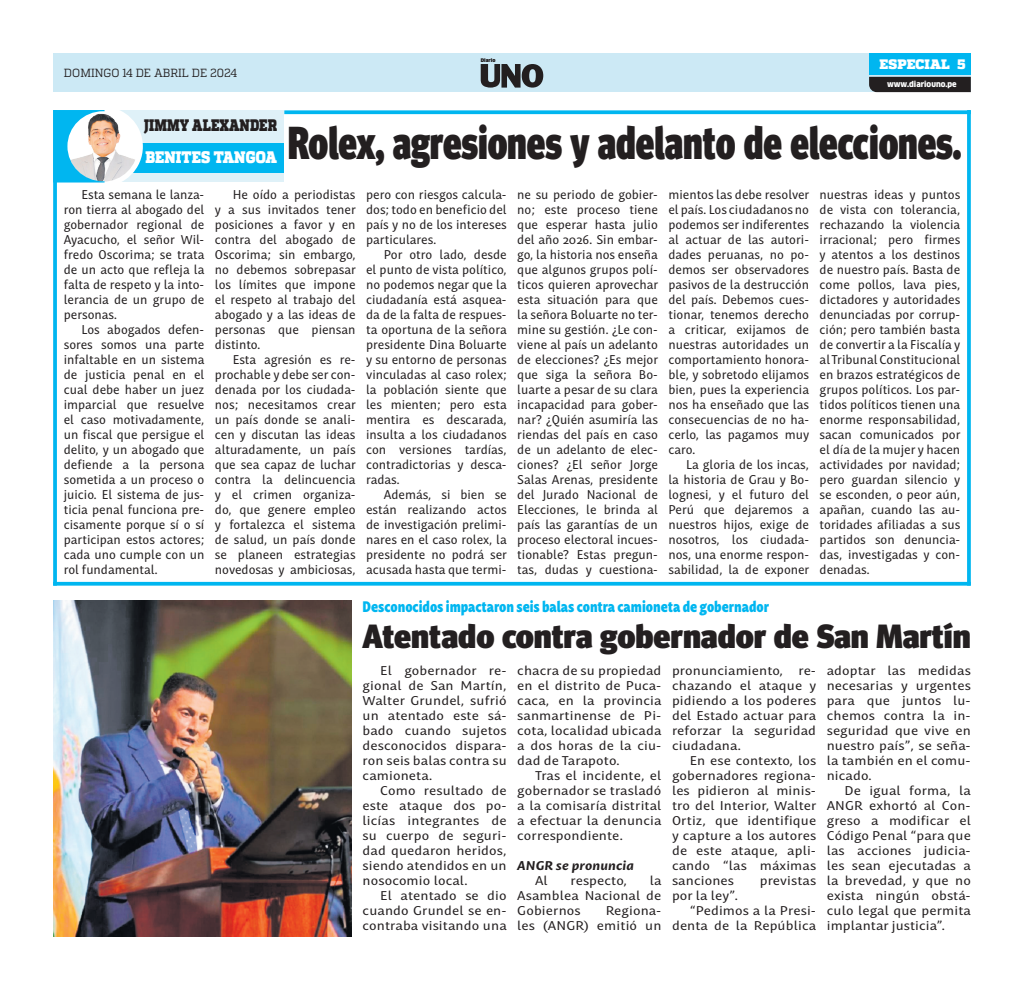
<style>
.page{position:relative;width:1024px;height:990px;background:#fff}
.page>*{position:absolute;margin:0;border:0;box-sizing:border-box;transform-origin:0 0}
.t1{font:900 46.25px "Meta Head OT";color:#231f20;scale:.8 1}
.t2{font:900 33.62px "Meta Head OT";color:#231f20}
.t3{font:900 16.75px "Quadon";letter-spacing:.005em;color:#231f20;scale:.78 1}
.t4{font:900 16.75px "Quadon";color:#fff;scale:.86 1}
.t5{font:900 15px "Mastro Sans";color:#00b6f0;scale:.83 1}
.t6{font:900 13.75px "Quadon";letter-spacing:.01em;color:#fff}
.t7{font:12.5px/15px "Mastro Sans";color:#231f20;text-align:justify}
.t8{font:12.5px/15px "Mastro Sans";color:#231f20;text-align:justify;scale:1.07 1}
.t9{font:italic 700 12.5px "Mastro Sans";letter-spacing:.01em;color:#231f20;scale:1.07 1}
.t10{font:11.75px "Quadon";color:#231f20;scale:.95 1}
.t11{font:900 7.88px "Clan Pro";color:#fff;scale:.95 1}
.t12{font:900 4.88px "Clan Pro";letter-spacing:-.01em;color:#231f20}
</style>
<div class="page">
<div style="left:53px;top:53px;width:918px;height:39px;background:#cce9f5"></div>
<div style="left:869px;top:53px;width:102px;height:22px;background:#00b6f0"></div>
<div style="left:869px;top:77px;width:102px;height:15px;background:#231f20"></div>
<svg style="left:481px;top:64px;width:62px;height:24px"></svg>
<div style="left:103px;top:110px;width:180px;height:33px;background:#dff1f8"></div>
<div style="left:106px;top:170px;width:177px;height:12px;background:#dff1f8"></div>
<div style="left:106px;top:143px;width:177px;height:29px;background:#00b6f0"></div>
<div style="left:63px;top:106px;width:80px;height:81px;background:#fff;border-radius:50%"></div>
<img style="left:68px;top:111px;width:70px;height:71px;border-radius:35px">
<svg style="left:967px;top:114px;width:4px;height:468px;background:#0fbaf0"></svg>
<svg style="left:53px;top:183px;width:4px;height:399px;background:#0fb9f0"></svg>
<svg style="left:53px;top:110px;width:52px;height:73px"></svg>
<svg style="left:284px;top:110px;width:687px;height:4px;background:#18bcf1"></svg>
<svg style="left:53px;top:582px;width:918px;height:4px;background:#16bcf1"></svg>
<img style="left:53px;top:601px;width:299px;height:336px">
<p class="t10" style="left:64px;top:66px;width:184px">DOMINGO 14 DE ABRIL DE 2024</p>
<p class="t12" style="left:481px;top:58px;width:16px">Diario</p>
<p class="t6" style="left:879px;top:56px;width:87px">ESPECIAL 5</p>
<p class="t11" style="left:887px;top:80px;width:75px">www.diariouno.pe</p>
<h3 class="t3" style="left:144px;top:115px;width:172px">JIMMY ALEXANDER</h3>
<h3 class="t4" style="left:145px;top:147px;width:155px">BENITES TANGOA</h3>
<h1 class="t1" style="left:288px;top:116px;width:843px">Rolex, agresiones y adelanto de elecciones.</h1>
<p class="t7" style="left:64px;top:187px;width:142px;text-indent:18px">Esta semana le lanza&shy;ron tierra al abogado del gobernador regional de Ayacucho, el señor Wil&shy;fredo Oscorima; se trata de un acto que refleja la falta de respeto y la into&shy;lerancia de un grupo de personas.</p>
<p class="t7" style="left:64px;top:322px;width:142px;text-indent:18px">Los abogados defen&shy;sores somos una parte infaltable en un sistema de justicia penal en el cual debe haber un juez imparcial que resuelve el caso motivadamente, un fiscal que persigue el delito, y un abogado que defiende a la persona sometida a un proceso o juicio. El sistema de jus&shy;ticia penal funciona pre&shy;cisamente porque sí o sí participan estos actores; cada uno cumple con un rol fundamental.</p>
<p class="t7" style="left:215px;top:187px;width:142px;text-indent:18px">He oído a periodistas y a sus invitados tener posiciones a favor y en contra del abogado de Oscorima; sin embargo, no debemos sobrepasar los límites que impone el respeto al trabajo del abogado y a las ideas de personas que piensan distinto.</p>
<p class="t7" style="left:215px;top:352px;width:142px;text-indent:18px">Esta agresión es re&shy;prochable y debe ser con&shy;denada por los ciudada&shy;nos; necesitamos crear un país donde se anali&shy;cen y discutan las ideas alturadamente, un país que sea capaz de luchar contra la delincuencia y el crimen organiza&shy;do, que genere empleo y fortalezca el sistema de salud, un país donde se planeen estrategias novedosas y ambiciosas,</p>
<p class="t7" style="left:366px;top:187px;width:142px">pero con riesgos calcula&shy;dos; todo en beneficio del país y no de los intereses particulares.</p>
<p class="t7" style="left:366px;top:247px;width:142px;text-indent:18px">Por otro lado, desde el punto de vista político, no podemos negar que la ciudadanía está asquea&shy;da de la falta de respues&shy;ta oportuna de la señora presidente Dina Boluarte y su entorno de personas vinculadas al caso rolex; la población siente que les mienten; pero esta mentira es descarada, insulta a los ciudadanos con versiones tardías, contradictorias y desca&shy;radas.</p>
<p class="t7" style="left:366px;top:487px;width:142px;text-indent:18px">Además, si bien se están realizando actos de investigación prelimi&shy;nares en el caso rolex, la presidente no podrá ser acusada hasta que termi-</p>
<p class="t7" style="left:517px;top:187px;width:142px">ne su periodo de gobier&shy;no; este proceso tiene que esperar hasta julio del año 2026. Sin embar&shy;go, la historia nos enseña que algunos grupos polí&shy;ticos quieren aprovechar esta situación para que la señora Boluarte no ter&shy;mine su gestión. ¿Le con&shy;viene al país un adelanto de elecciones? ¿Es mejor que siga la señora Bo&shy;luarte a pesar de su clara incapacidad para gober&shy;nar? ¿Quién asumiría las riendas del país en caso de un adelanto de elec&shy;ciones? ¿El señor Jorge Salas Arenas, presidente del Jurado Nacional de Elecciones, le brinda al país las garantías de un proceso electoral incues&shy;tionable? Estas pregun&shy;tas, dudas y cuestiona-</p>
<p class="t7" style="left:668px;top:187px;width:142px">mientos las debe resolver el país. Los ciudadanos no podemos ser indiferentes al actuar de las autori&shy;dades peruanas, no po&shy;demos ser observadores pasivos de la destrucción del país. Debemos cues&shy;tionar, tenemos derecho a criticar, exijamos de nuestras autoridades un comportamiento honora&shy;ble, y sobretodo elijamos bien, pues la experiencia nos ha enseñado que las consecuencias de no ha&shy;cerlo, las pagamos muy caro.</p>
<p class="t7" style="left:668px;top:457px;width:142px;text-indent:18px">La gloria de los incas, la historia de Grau y Bo&shy;lognesi, y el futuro del Perú que dejaremos a nuestros hijos, exige de nosotros, los ciudada&shy;nos, una enorme respon&shy;sabilidad, la de exponer</p>
<p class="t7" style="left:819px;top:187px;width:142px">nuestras ideas y puntos de vista con tolerancia, rechazando la violencia irracional; pero firmes y atentos a los destinos de nuestro país. Basta de come pollos, lava pies, dictadores y autoridades denunciadas por corrup&shy;ción; pero también basta de convertir a la Fiscalía y al Tribunal Constitucional en brazos estratégicos de grupos políticos. Los par&shy;tidos políticos tienen una enorme responsabilidad, sacan comunicados por el día de la mujer y hacen actividades por navidad; pero guardan silencio y se esconden, o peor aún, apañan, cuando las au&shy;toridades afiliadas a sus partidos son denuncia&shy;das, investigadas y con&shy;denadas.</p>
<p class="t5" style="left:362px;top:594px;width:491px">Desconocidos impactaron seis balas contra camioneta de gobernador</p>
<h2 class="t2" style="left:362px;top:616px;width:609px">Atentado contra gobernador de San Martín</h2>
<p class="t8" style="left:362px;top:662px;width:136px;text-indent:18px">El gobernador re&shy;gional de San Martín, Walter Grundel, sufrió un atentado este sá&shy;bado cuando sujetos desconocidos dispara&shy;ron seis balas contra su camioneta.</p>
<p class="t8" style="left:362px;top:782px;width:136px;text-indent:18px">Como resultado de este ataque dos po&shy;licías integrantes de su cuerpo de seguri&shy;dad quedaron heridos, siendo atendidos en un nosocomio local.</p>
<p class="t8" style="left:362px;top:887px;width:136px;text-indent:18px">El atentado se dio cuando Grundel se en&shy;contraba visitando una</p>
<p class="t8" style="left:517px;top:662px;width:136px">chacra de su propiedad en el distrito de Puca&shy;caca, en la provincia sanmartinense de Pi&shy;cota, localidad ubicada a dos horas de la ciu&shy;dad de Tarapoto.</p>
<p class="t8" style="left:517px;top:767px;width:136px;text-indent:18px">Tras el incidente, el gobernador se trasladó a la comisaría distrital a efectuar la denuncia correspondiente.</p>
<p class="t9" style="left:517px;top:856px;width:110px">ANGR se pronuncia</p>
<p class="t8" style="left:535px;top:872px;width:13px">Al</p>
<p class="t8" style="left:570px;top:872px;width:54px">respecto,</p>
<p class="t8" style="left:826px;top:662px;width:136px">adoptar las medidas necesarias y urgentes para que juntos lu&shy;chemos contra la in&shy;seguridad que vive en nuestro país”, se seña&shy;la también en el comu&shy;nicado.</p>
<p class="t8" style="left:826px;top:782px;width:136px;text-indent:18px">De igual forma, la ANGR exhortó al Con&shy;greso a modificar el Código Penal “para que las acciones judicia&shy;les sean ejecutadas a la brevedad, y que no exista ningún obstá&shy;culo legal que permita implantar justicia”.</p>
<p class="t8" style="left:672px;top:662px;width:136px">pronunciamiento, re&shy;chazando el ataque y pidiendo a los poderes del Estado actuar para reforzar la seguridad ciudadana.</p>
<p class="t8" style="left:672px;top:752px;width:137px;text-indent:18px">En ese contexto, los gobernadores regiona&shy;les pidieron al minis&shy;tro del Interior, Walter Ortiz, que identifique y capture a los autores de este ataque, apli&shy;cando “las máximas sanciones</p>
<p class="t8" style="left:517px;top:872px;width:136px;text-indent:132px">la Asamblea Nacional de Gobiernos</p>
<p class="t8" style="left:759px;top:872px;width:54px">previstas</p>
<p class="t8" style="left:672px;top:887px;width:63px">por la ley”.</p>
<p class="t8" style="left:690px;top:902px;width:120px">“Pedimos a la Presi-</p>
<p class="t8" style="left:672px;top:917px;width:136px">denta de la República</p>
<p class="t8" style="left:517px;top:902px;width:136px;text-align:right">Regiona-<br>les (ANGR) emitió un</p>
</div>
